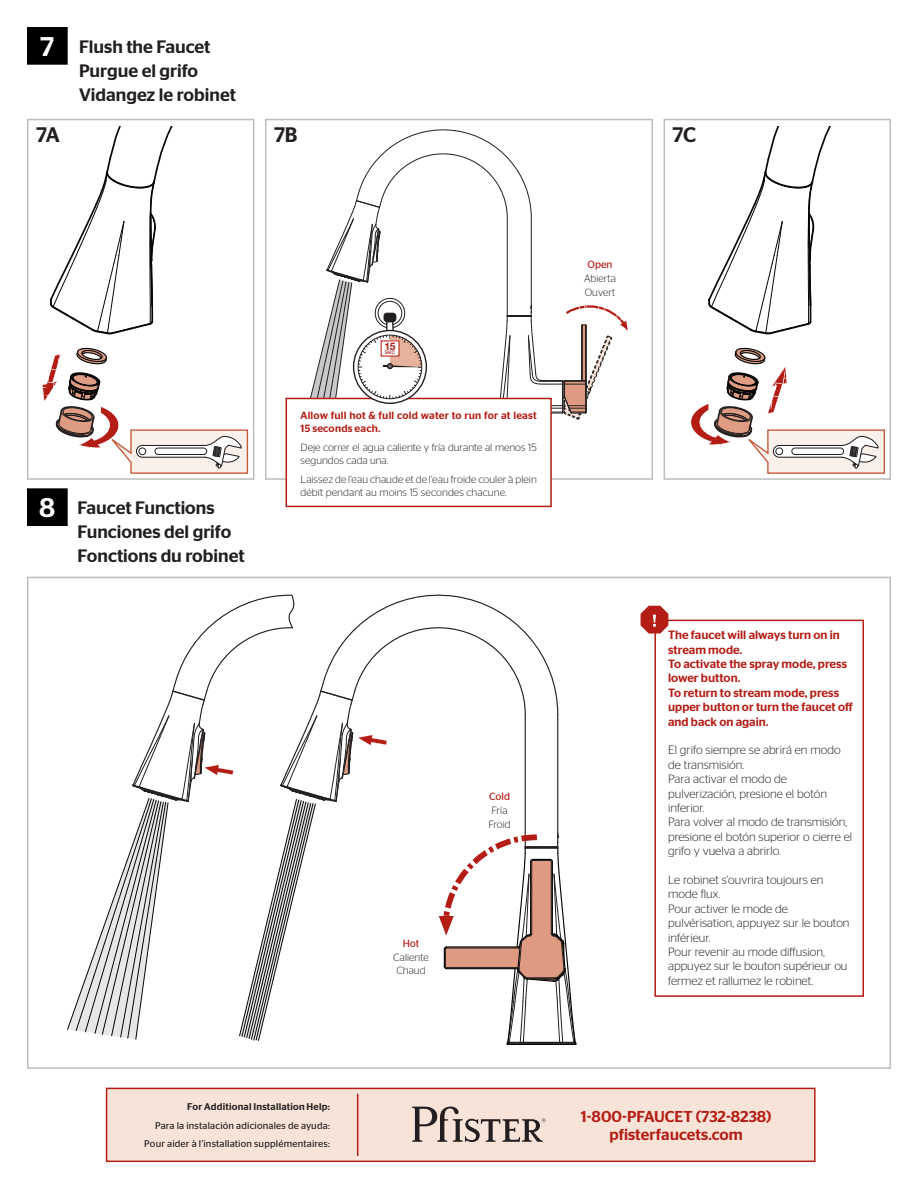
<style>
.page{position:relative;width:918px;height:1188px;background:#fff}
.page>*{position:absolute;margin:0;border:0;box-sizing:border-box;transform-origin:0 0}
.t1{font:500 27px "Stag Sans";color:#fff}
.t2{font:500 21px "Stag Sans";color:#231f20}
.t3{font:500 18px "Stag Sans";color:#231f20}
.t4{font:500 15.75px "Stag Sans";color:#b41d15}
.t5{font:300 12px/14.4px "Stag Sans";color:#231f20}
.t6{font:500 12px/14.4px "Stag Sans";color:#b41d15}
.Text{font:300 10.5px/12.6px "Stag Sans";letter-spacing:.005em;color:#231f20}
.Text-2{font:500 10.5px/12.6px "Stag Sans";letter-spacing:.015em;color:#b41d15}
.t7{font:10.5px "Stag Sans";color:#b41d15}
.t8{font:9.75px "Stag Sans";letter-spacing:.015em;color:#231f20}
.t9{font:500 9.75px "Stag Sans";letter-spacing:.02em;color:#231f20}
.t10{font:6.6px "Helvetica Neue";color:#b41d15}
</style>
<div class="page">
<div style="left:27px;top:488px;width:41px;height:38px;background:#000;border:1px solid #000"></div>
<div style="left:106px;top:1088px;width:710px;height:74px;background:#f7e3d8;border:2px solid #b41d15"></div>
<hr style="left:357px;top:1094px;width:1px;height:62px;background:#b41d15">
<svg style="left:412px;top:1107px;width:134px;height:35px"></svg>
<svg style="left:67px;top:594px;width:510px;height:451px"></svg>
<div style="left:27px;top:27px;width:41px;height:38px;background:#000;border:1px solid #000"></div>
<div style="left:664px;top:119px;width:227px;height:361px;border:2px solid #bcbdc0"></div>
<div style="left:27px;top:119px;width:227px;height:361px;border:2px solid #bcbdc0"></div>
<div style="left:265px;top:119px;width:388px;height:361px;border:2px solid #bcbdc0"></div>
<div style="left:286px;top:398px;width:265px;height:108px;background:#fff"></div>
<div style="left:286px;top:398px;width:266px;height:109px;border:2px solid #b41d15"></div>
<svg style="left:302px;top:129px;width:326px;height:333px"></svg>
<svg style="left:49px;top:127px;width:124px;height:208px"></svg>
<svg style="left:708px;top:127px;width:123px;height:208px"></svg>
<svg style="left:690px;top:347px;width:195px;height:127px"></svg>
<svg style="left:42px;top:347px;width:207px;height:127px"></svg>
<div style="left:654px;top:620px;width:210px;height:377px;background:#fff;border:2px solid #b41d15"></div>
<svg style="left:641px;top:606px;width:27px;height:28px"></svg>
<p class="t1" style="left:40px;top:31px;width:16px">7</p>
<p class="t3" style="left:79px;top:36px;width:133px">Flush the Faucet</p>
<p class="t3" style="left:79px;top:60px;width:121px">Purgue el grifo</p>
<p class="t3" style="left:79px;top:84px;width:158px">Vidangez le robinet</p>
<p class="t2" style="left:36px;top:122px;width:25px">7A</p>
<p class="t2" style="left:274px;top:122px;width:25px">7B</p>
<p class="t2" style="left:673px;top:122px;width:25px">7C</p>
<p class="t1" style="left:39px;top:492px;width:18px">8</p>
<p class="t3" style="left:78px;top:497px;width:139px">Faucet Functions</p>
<p class="t3" style="left:78px;top:521px;width:155px">Funciones del grifo</p>
<p class="t3" style="left:78px;top:545px;width:169px">Fonctions du robinet</p>
<p class="t10" style="left:385px;top:348px;width:13px"><sup>15</sup>sec</p>
<p class="Text-2" style="left:301px;top:409px;width:238px">Allow full hot &amp; full cold water to run for at least<br>15 seconds each.</p>
<p class="Text" style="left:301px;top:441px;width:238px">Deje correr el agua caliente y fría durante al menos 15 segundos cada una.</p>
<p class="Text" style="left:301px;top:473px;width:238px">Laissez de l'eau chaude et de l'eau froide couler à plein débit pendant au moins 15 secondes chacune.</p>
<p class="t7" style="left:588px;top:258px;width:26px">Open</p>
<p class="Text" style="left:584px;top:272px;width:33px">Abierta</p>
<p class="Text" style="left:585px;top:285px;width:32px">Ouvert</p>
<p class="t7" style="left:403px;top:937px;width:18px">Hot</p>
<p class="Text" style="left:393px;top:951px;width:37px">Caliente</p>
<p class="Text" style="left:396px;top:964px;width:31px">Chaud</p>
<p class="t7" style="left:489px;top:791px;width:22px">Cold</p>
<p class="Text" style="left:492px;top:804px;width:17px">Fría</p>
<p class="Text" style="left:489px;top:818px;width:24px">Froid</p>
<p class="t6" style="left:668px;top:628px;width:173px">The faucet will always turn on in stream mode.</p>
<p class="t6" style="left:668px;top:657px;width:181px">To activate the spray mode, press lower button.</p>
<p class="t6" style="left:668px;top:685px;width:186px">To return to stream mode, press upper button or turn the faucet off and back on again.</p>
<p class="t5" style="left:668px;top:743px;width:174px">El grifo siempre se abrirá en modo de transmisión.</p>
<p class="t5" style="left:668px;top:772px;width:160px">Para activar el modo de pulverización, presione el botón inferior.</p>
<p class="t5" style="left:668px;top:815px;width:186px">Para volver al modo de transmisión, presione el botón superior o cierre el grifo y vuelva a abrirlo.</p>
<p class="t5" style="left:668px;top:872px;width:157px">Le robinet s'ouvrira toujours en mode flux.</p>
<p class="t5" style="left:668px;top:901px;width:183px">Pour activer le mode de pulvérisation, appuyez sur le bouton inférieur.</p>
<p class="t5" style="left:668px;top:944px;width:181px">Pour revenir au mode diffusion, appuyez sur le bouton supérieur ou fermez et rallumez le robinet.</p>
<p class="t9" style="left:187px;top:1101px;width:144px">For Additional Installation Help:</p>
<p class="t8" style="left:155px;top:1120px;width:177px">Para la instalación adicionales de ayuda:</p>
<p class="t8" style="left:144px;top:1138px;width:187px">Pour aider à l’installation supplémentaires:</p>
<p class="t4" style="left:581px;top:1107px;width:192px">1-800-PFAUCET (732-8238)</p>
<p class="t4" style="left:610px;top:1126px;width:135px">pfisterfaucets.com</p>
</div>
